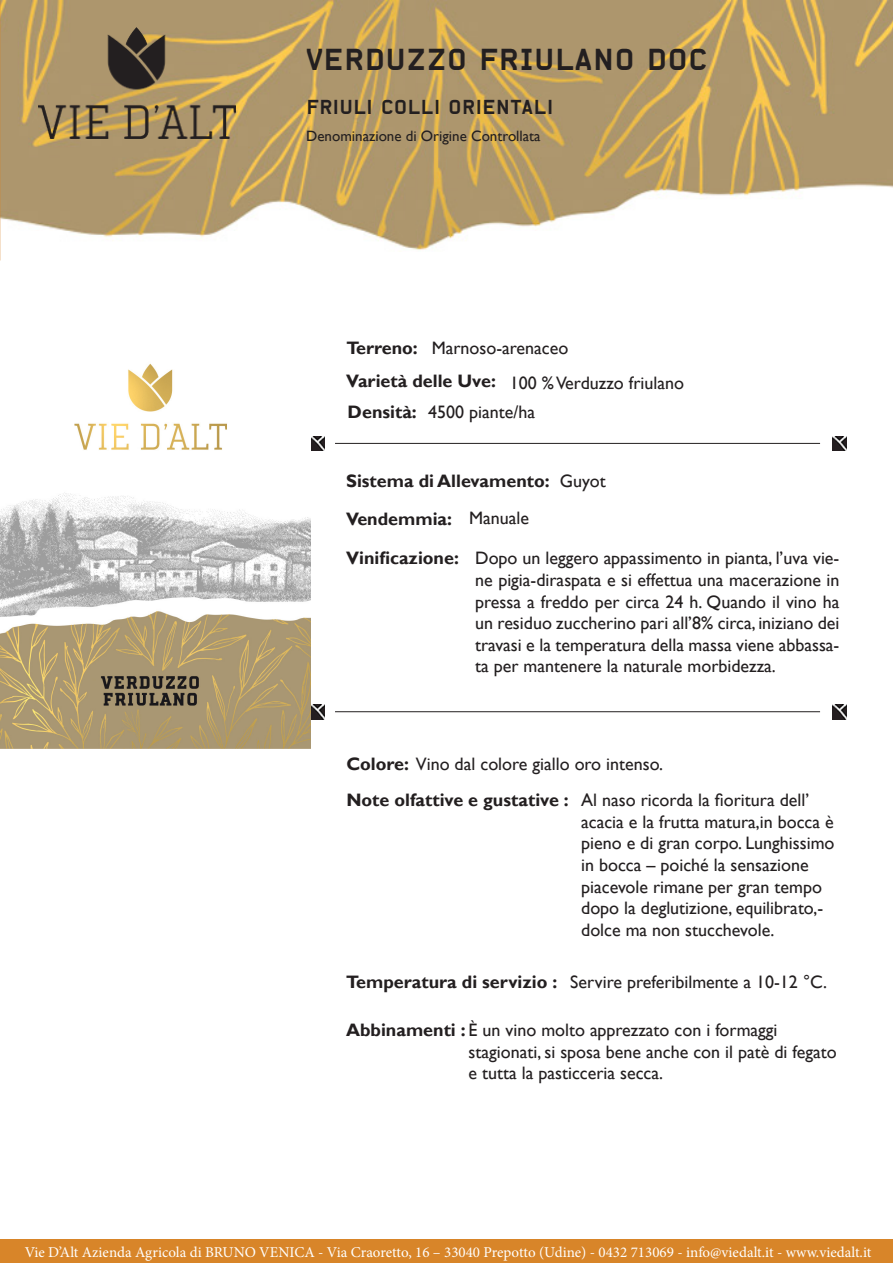
<style>
.page{position:relative;width:893px;height:1263px;background:#fff}
.page>*{position:absolute;margin:0;border:0;box-sizing:border-box;transform-origin:0 0}
.t1{font:28.8px "Alpha Headline";color:#231f20}
.t2{font:19.2px "Alpha Headline";color:#231f20}
.t3{font:18px/21.6px "Gill Sans";color:#231f20}
.t4{font:700 18px "Gill Sans";color:#231f20}
.t5{font:15px "Minion Pro";color:#fff}
.t6{font:15px "Gill Sans";color:#231f20}
.s1{font-weight:700}
</style>
<div class="page">
<div style="left:0;top:1239px;width:893px;height:23px;background:#d88529"></div>
<img style="left:1px;top:0;width:892px;height:250px">
<img style="left:39px;top:27px;width:197px;height:112px">
<img style="left:311px;top:436px;width:14px;height:15px">
<hr style="left:335px;top:443px;width:485px;height:1px;background:#231f20">
<img style="left:832px;top:436px;width:15px;height:15px">
<img style="left:310px;top:704px;width:15px;height:15px">
<hr style="left:335px;top:711px;width:485px;height:1px;background:#231f20">
<img style="left:832px;top:704px;width:15px;height:15px">
<img style="left:0;top:363px;width:310px;height:385px">
<img style="left:0;top:0;width:1px;height:260px">
<p class="t1" style="left:306px;top:41px;width:403px">VERDUZZO FRIULANO DOC</p>
<p class="t2" style="left:306px;top:94px;width:249px">FRIULI COLLI ORIENTALI</p>
<p class="t6" style="left:306px;top:127px;width:236px">Denominazione di Origine Controllata</p>
<p class="t4" style="left:346px;top:337px;width:73px">Terreno:</p>
<p class="t3" style="left:432px;top:337px;width:138px">Marnoso-arenaceo</p>
<p class="t4" style="left:346px;top:370px;width:151px">Varietà delle Uve:</p>
<p class="t3" style="left:510px;top:372px;width:176px">100 % Verduzzo friulano</p>
<p class="t4" style="left:348px;top:402px;width:71px">Densità:</p>
<p class="t3" style="left:428px;top:401px;width:108px">4500 piante/ha</p>
<p class="t4" style="left:346px;top:470px;width:205px">Sistema di Allevamento:</p>
<p class="t3" style="left:560px;top:470px;width:47px">Guyot</p>
<p class="t4" style="left:346px;top:508px;width:107px">Vendemmia:</p>
<p class="t3" style="left:469px;top:506px;width:61px">Manuale</p>
<p class="t4" style="left:346px;top:547px;width:114px">Vinificazione:</p>
<p class="t3" style="left:475px;top:547px;width:366px;text-align:justify">Dopo un leggero appassimento in pianta, l’uva vie&shy;ne pigia-diraspata e si effettua una macerazione in pressa a freddo per circa 24 h. Quando il vino ha un residuo zuccherino pari all’8% circa, iniziano dei travasi e la temperatura della massa viene abbassa&shy;ta per mantenere la naturale morbidezza.</p>
<p class="t3" style="left:346px;top:753px;width:318px"><span class="s1">Colore:</span> Vino dal colore giallo oro intenso.</p>
<p class="t4" style="left:346px;top:789px;width:224px">Note olfattive e gustative :</p>
<p class="t3" style="left:581px;top:789px;width:255px">Al naso ricorda la fioritura dell’ acacia e la frutta matura,in bocca è pieno e di gran corpo. Lunghissimo in bocca – poiché la sensazione piacevole rimane per gran tempo dopo la deglutizione, equilibrato,- dolce ma non stucchevole.</p>
<p class="t4" style="left:346px;top:971px;width:213px">Temperatura di servizio :</p>
<p class="t3" style="left:570px;top:971px;width:258px">Servire preferibilmente a 10-12 °C.</p>
<p class="t3" style="left:346px;top:1019px;width:433px"><span class="s1">Abbinamenti :</span> È un vino molto apprezzato con i formaggi</p>
<p class="t3" style="left:469px;top:1040px;width:370px">stagionati, si sposa bene anche con il patè di fegato e tutta la pasticceria secca.</p>
<p class="t5" style="left:25px;top:1242px;width:848px">Vie D’Alt Azienda Agricola di BRUNO VENICA - Via Craoretto, 16 – 33040 Prepotto (Udine) - 0432 713069 - info@viedalt.it - www.viedalt.it</p>
</div>
